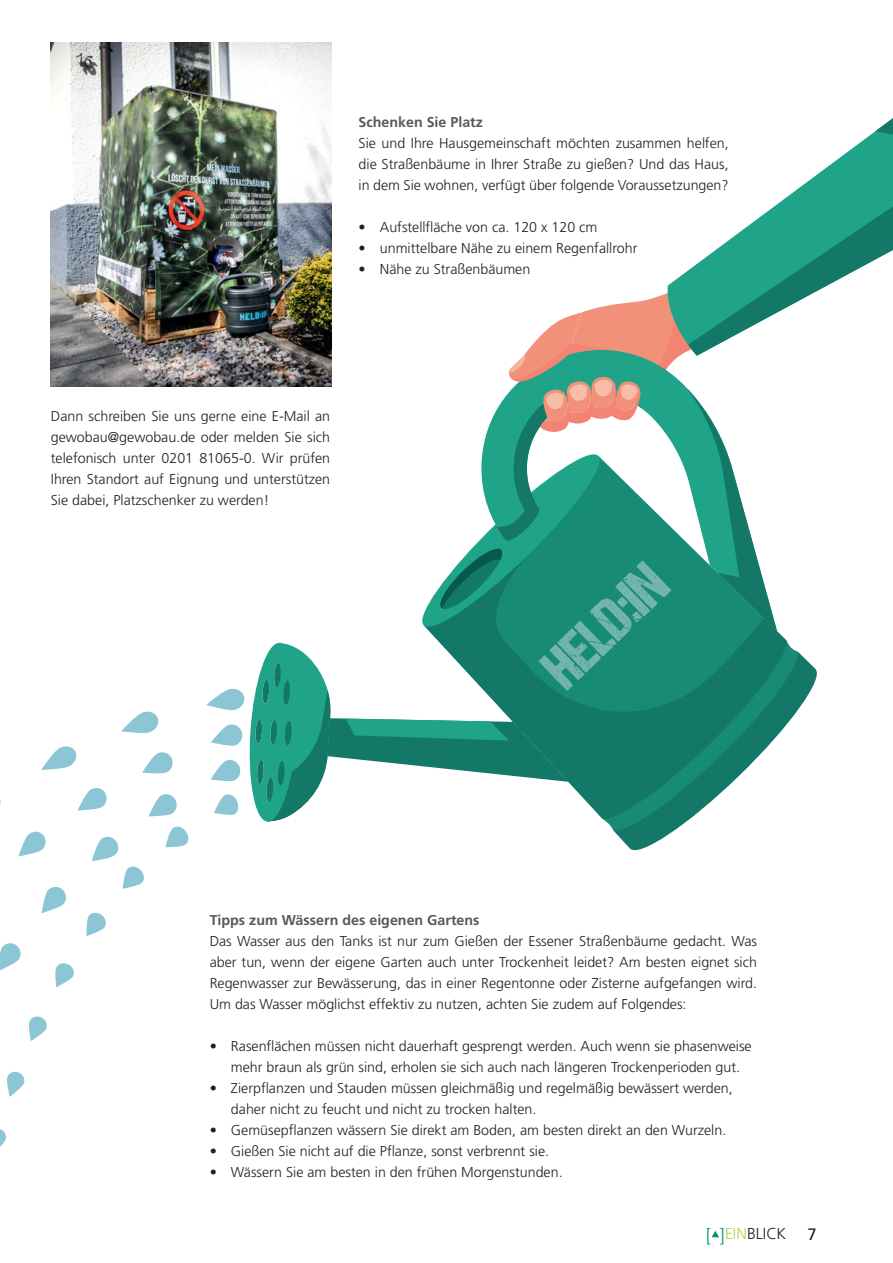
<style>
.page{position:relative;width:893px;height:1263px;background:#fff}
.page>*{position:absolute;margin:0;border:0;box-sizing:border-box;transform-origin:0 0}
.t1{font:60px "DCC Ash";color:#74b5b2}
.t2{font:16.5px "Frutiger LT Pro";color:#231f20}
.t3{font:300 15.75px "Frutiger";color:#231f20}
.t4{font:300 14.25px/21px "Frutiger LT Pro";color:#231f20;text-align:justify}
.t5{font:700 14.25px "Frutiger LT Pro";color:#58595b}
.s1{font-size:18.6px;color:#009370}
.s2{color:#b6d54e}
</style>
<div class="page">
<svg style="left:839px;top:131px;width:53px;height:27px"></svg>
<svg style="left:875px;top:119px;width:17px;height:22px"></svg>
<svg style="left:606px;top:643px;width:211px;height:208px"></svg>
<svg style="left:432px;top:634px;width:356px;height:188px;background:#328f7f"></svg>
<svg style="left:422px;top:158px;width:470px;height:476px"></svg>
<svg style="left:121px;top:712px;width:38px;height:21px"></svg>
<svg style="left:41px;top:746px;width:36px;height:24px"></svg>
<svg style="left:142px;top:752px;width:31px;height:21px"></svg>
<svg style="left:78px;top:788px;width:29px;height:23px"></svg>
<svg style="left:18px;top:832px;width:28px;height:24px"></svg>
<svg style="left:148px;top:794px;width:29px;height:22px"></svg>
<svg style="left:92px;top:837px;width:27px;height:24px"></svg>
<svg style="left:42px;top:887px;width:24px;height:26px"></svg>
<svg style="left:0;top:943px;width:21px;height:28px"></svg>
<svg style="left:206px;top:642px;width:362px;height:180px"></svg>
<svg style="left:165px;top:827px;width:23px;height:20px"></svg>
<svg style="left:123px;top:867px;width:21px;height:22px"></svg>
<svg style="left:86px;top:913px;width:20px;height:23px"></svg>
<svg style="left:55px;top:963px;width:19px;height:24px"></svg>
<svg style="left:29px;top:1017px;width:18px;height:24px"></svg>
<svg style="left:7px;top:1072px;width:18px;height:25px"></svg>
<svg style="left:0;top:1129px;width:6px;height:18px"></svg>
<svg style="left:711px;top:1231px;width:8px;height:6px"></svg>
<img style="left:51px;top:43px;width:280px;height:344px">
<p class="t5" style="left:358px;top:115px;width:126px">Schenken Sie Platz</p>
<p class="t4" style="left:358px;top:133px;width:371px">Sie und Ihre Hausgemeinschaft möchten zusammen helfen, die Straßenbäume in Ihrer Straße zu gießen? Und das Haus, in dem Sie wohnen, verfügt über folgende Voraussetzungen?</p>
<p class="t4" style="left:358px;top:217px;width:240px">• Aufstellfläche von ca. 120 x 120 cm</p>
<p class="t4" style="left:358px;top:238px;width:280px">• unmittelbare Nähe zu einem Regenfallrohr</p>
<p class="t4" style="left:358px;top:259px;width:173px">• Nähe zu Straßenbäumen</p>
<p class="t4" style="left:51px;top:406px;width:281px">Dann schreiben Sie uns gerne eine E-Mail an gewobau@gewobau.de oder melden Sie sich telefonisch unter 0201 81065-0. Wir prüfen Ihren Standort auf Eignung und unterstützen Sie dabei, Platzschenker zu werden!</p>
<h1 class="t1" style="left:529px;top:653px;width:148px;rotate:-44deg">HELD:IN</h1>
<p class="t5" style="left:210px;top:913px;width:271px">Tipps zum Wässern des eigenen Gartens</p>
<p class="t4" style="left:210px;top:931px;width:549px">Das Wasser aus den Tanks ist nur zum Gießen der Essener Straßenbäume gedacht. Was aber tun, wenn der eigene Garten auch unter Trockenheit leidet? Am besten eignet sich Regenwasser zur Bewässerung, das in einer Regentonne oder Zisterne aufgefangen wird.<br>Um das Wasser möglichst effektiv zu nutzen, achten Sie zudem auf Folgendes:</p>
<p class="t4" style="left:231px;top:1036px;width:522px;text-indent:-21px">• Rasenflächen müssen nicht dauerhaft gesprengt werden. Auch wenn sie phasenweise mehr braun als grün sind, erholen sie sich auch nach längeren Trockenperioden gut.</p>
<p class="t4" style="left:231px;top:1078px;width:503px;text-indent:-21px">• Zierpflanzen und Stauden müssen gleichmäßig und regelmäßig bewässert werden, daher nicht zu feucht und nicht zu trocken halten.</p>
<p class="t4" style="left:210px;top:1120px;width:518px">• Gemüsepflanzen wässern Sie direkt am Boden, am besten direkt an den Wurzeln.</p>
<p class="t4" style="left:210px;top:1141px;width:341px">• Gießen Sie nicht auf die Pflanze, sonst verbrennt sie.</p>
<p class="t4" style="left:210px;top:1162px;width:354px">• Wässern Sie am besten in den frühen Morgenstunden.</p>
<p class="t3" style="left:706px;top:1225px;width:81px"><span class="s1">[ ]</span><span class="s2">EIN</span>BLICK</p>
<p class="t2" style="left:807px;top:1226px;width:11px">7</p>
</div>
